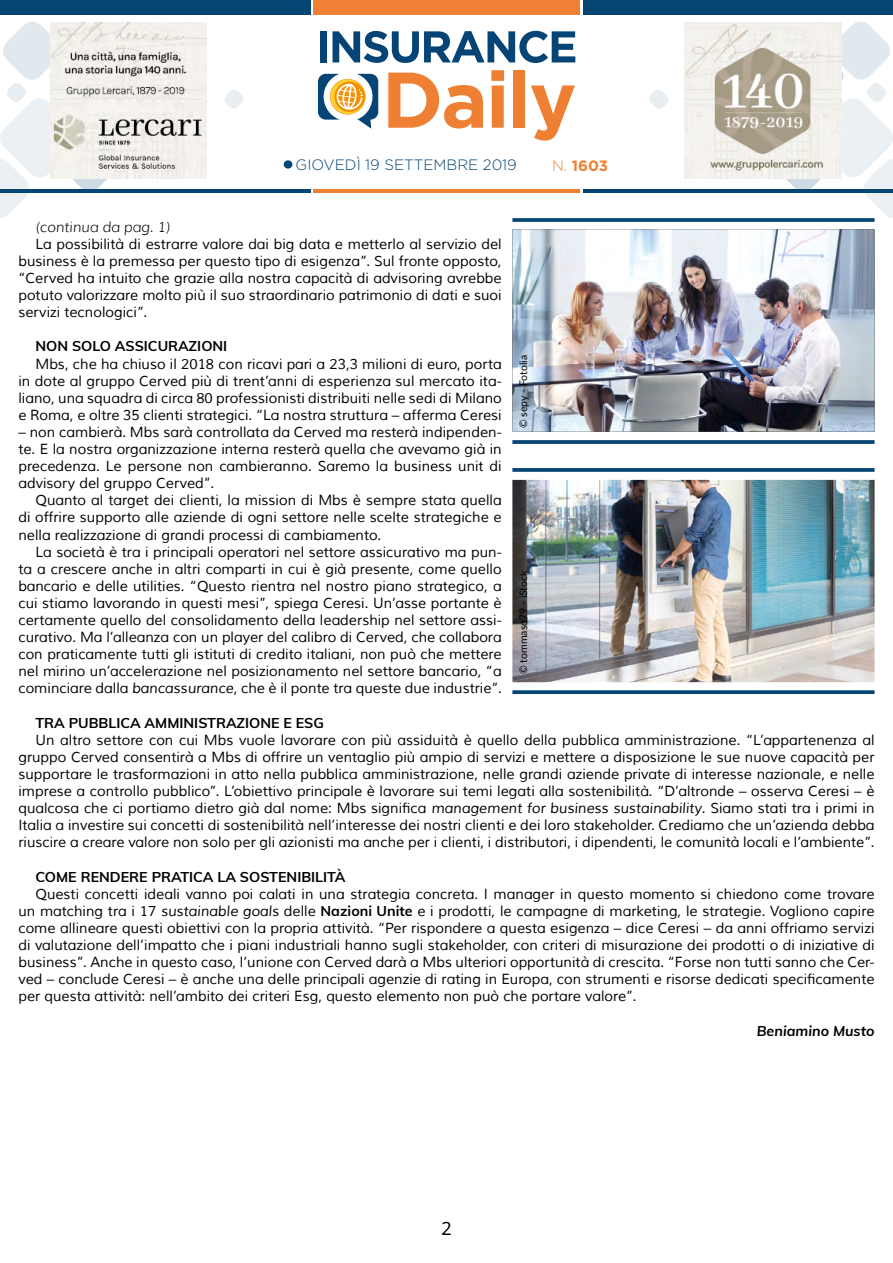
<style>
.page{position:relative;width:893px;height:1263px;background:#fff}
.page>*{position:absolute;margin:0;border:0;box-sizing:border-box;transform-origin:0 0}
.t1{font:18px "Noto Sans";color:#000}
.t2{font:300 15px "Gotham";color:#054573}
.t3{font:700 15px "Gotham";color:#f08033}
.t4{font:14.25px/17.1px "Muli";color:#000;text-align:justify}
.t5{font:700 14.25px "Muli";color:#000}
.t6{font:italic 300 14.25px "Muli";color:#000}
.t7{font:italic 700 14.25px "Muli";color:#000}
.t8{font:10.5px "Lato";color:#000}
.s1{font-weight:300}
.s2{font-style:italic}
.s3{font-weight:700}
</style>
<div class="page">
<div style="left:583px;top:0;width:310px;height:15px;background:#054573"></div>
<div style="left:314px;top:0;width:266px;height:15px;background:#f08033"></div>
<hr style="left:583px;top:189px;width:310px;height:3px;background:#054573">
<hr style="left:314px;top:189px;width:266px;height:3px;background:#f08033">
<svg style="left:649px;top:90px;width:19px;height:19px"></svg>
<svg style="left:225px;top:90px;width:19px;height:19px"></svg>
<svg style="left:691px;top:21px;width:202px;height:201px"></svg>
<svg style="left:0;top:21px;width:202px;height:197px"></svg>
<svg style="left:318px;top:74px;width:60px;height:55px"></svg>
<svg style="left:388px;top:73px;width:95px;height:56px"></svg>
<svg style="left:491px;top:70px;width:13px;height:58px"></svg>
<div style="left:513px;top:70px;width:12px;height:58px;background:#ef7f32"></div>
<svg style="left:531px;top:85px;width:44px;height:56px"></svg>
<div style="left:320px;top:31px;width:7px;height:31px;background:#054474"></div>
<svg style="left:332px;top:31px;width:243px;height:32px"></svg>
<hr style="left:0;top:189px;width:310px;height:3px;background:#054573">
<div style="left:0;top:0;width:310px;height:15px;background:#054573"></div>
<div style="left:284px;top:160px;width:8px;height:9px;background:#054573;border-radius:50%"></div>
<img style="left:50px;top:22px;width:157px;height:157px">
<img style="left:685px;top:22px;width:156px;height:157px">
<svg style="left:512px;top:218px;width:362px;height:4px"></svg>
<svg style="left:512px;top:440px;width:362px;height:4px"></svg>
<svg style="left:512px;top:468px;width:362px;height:4px"></svg>
<svg style="left:512px;top:690px;width:362px;height:4px"></svg>
<img style="left:512px;top:229px;width:362px;height:203px">
<img style="left:512px;top:480px;width:362px;height:202px">
<p class="t2" style="left:296px;top:157px;width:223px">GIOVEDÌ 19 SETTEMBRE 2019</p>
<p class="t3" style="left:552px;top:157px;width:58px"><span class="s1">N.</span> 1603</p>
<p class="t6" style="left:35px;top:218px;width:136px">(continua da pag. 1)</p>
<p class="t4" style="left:18px;top:236px;width:485px;text-indent:17px">La possibilità di estrarre valore dai big data e metterlo al servizio del business è la premessa per questo tipo di esigenza”. Sul fronte opposto, “Cerved ha intuito che grazie alla nostra capacità di advisoring avrebbe potuto valorizzare molto più il suo straordinario patrimonio di dati e suoi servizi tecnologici”.</p>
<p class="t5" style="left:35px;top:336px;width:193px">NON SOLO ASSICURAZIONI</p>
<p class="t4" style="left:18px;top:355px;width:485px;text-indent:17px">Mbs, che ha chiuso il 2018 con ricavi pari a 23,3 milioni di euro, porta in dote al gruppo Cerved più di trent’anni di esperienza sul mercato ita&shy;liano, una squadra di circa 80 professionisti distribuiti nelle sedi di Milano e Roma, e oltre 35 clienti strategici. “La nostra struttura – afferma Ceresi</p>
<p class="t4" style="left:18px;top:424px;width:485px">– non cambierà. Mbs sarà controllata da Cerved ma resterà indipenden&shy;te. E la nostra organizzazione interna resterà quella che avevamo già in precedenza. Le persone non cambieranno. Saremo la business unit di advisory del gruppo Cerved”.</p>
<p class="t4" style="left:18px;top:492px;width:485px;text-indent:17px">Quanto al target dei clienti, la mission di Mbs è sempre stata quella di offrire supporto alle aziende di ogni settore nelle scelte strategiche e nella realizzazione di grandi processi di cambiamento.</p>
<p class="t4" style="left:18px;top:543px;width:485px;text-indent:17px">La società è tra i principali operatori nel settore assicurativo ma pun&shy;ta a crescere anche in altri comparti in cui è già presente, come quello bancario e delle utilities. “Questo rientra nel nostro piano strategico, a cui stiamo lavorando in questi mesi”, spiega Ceresi. Un’asse portante è certamente quello del consolidamento della leadership nel settore assi&shy;curativo. Ma l’alleanza con un player del calibro di Cerved, che collabora con praticamente tutti gli istituti di credito italiani, non può che mettere nel mirino un’accelerazione nel posizionamento nel settore bancario, “a cominciare dalla <span class="s2">bancassurance</span>, che è il ponte tra queste due industrie”.</p>
<p class="t5" style="left:35px;top:712px;width:290px">TRA PUBBLICA AMMINISTRAZIONE E ESG</p>
<p class="t4" style="left:18px;top:731px;width:858px;text-indent:17px">Un altro settore con cui Mbs vuole lavorare con più assiduità è quello della pubblica amministrazione. “L’appartenenza al gruppo Cerved consentirà a Mbs di offrire un ventaglio più ampio di servizi e mettere a disposizione le sue nuove capacità per supportare le trasformazioni in atto nella pubblica amministrazione, nelle grandi aziende private di interesse nazionale, e nelle imprese a controllo pubblico”. L’obiettivo principale è lavorare sui temi legati alla sostenibilità. “D’altronde – osserva Ceresi – è qualcosa che ci portiamo dietro già dal nome: Mbs significa <span class="s2">management for business sustainability</span>. Siamo stati tra i primi in Italia a investire sui concetti di sostenibilità nell’interesse dei nostri clienti e dei loro stakeholder. Crediamo che un’azienda debba riuscire a creare valore non solo per gli azionisti ma anche per i clienti, i distributori, i dipendenti, le comunità locali e l’ambiente”.</p>
<p class="t5" style="left:35px;top:866px;width:312px">COME RENDERE PRATICA LA SOSTENIBILITÀ</p>
<p class="t4" style="left:18px;top:885px;width:858px;text-indent:17px">Questi concetti ideali vanno poi calati in una strategia concreta. I manager in questo momento si chiedono come trovare un matching tra i 17 <span class="s2">sustainable goals</span> delle <span class="s3">Nazioni Unite</span> e i prodotti, le campagne di marketing, le strategie. Vogliono capire come allineare questi obiettivi con la propria attività. “Per rispondere a questa esigenza – dice Ceresi – da anni offriamo servizi di valutazione dell’impatto che i piani industriali hanno sugli stakeholder, con criteri di misurazione dei prodotti o di iniziative di business”. Anche in questo caso, l’unione con Cerved darà a Mbs ulteriori opportunità di crescita. “Forse non tutti sanno che Cer&shy;ved – conclude Ceresi – è anche una delle principali agenzie di rating in Europa, con strumenti e risorse dedicati specificamente per questa attività: nell’ambito dei criteri Esg, questo elemento non può che portare valore”.</p>
<p class="t7" style="left:757px;top:1020px;width:119px">Beniamino Musto</p>
<p class="t8" style="left:516px;top:428px;width:74px;rotate:-90deg">© sepy - Fotolia</p>
<p class="t8" style="left:516px;top:674px;width:105px;rotate:-90deg">© tommaso79 - iStock</p>
<p class="t1" style="left:441px;top:1216px;width:12px">2</p>
</div>
